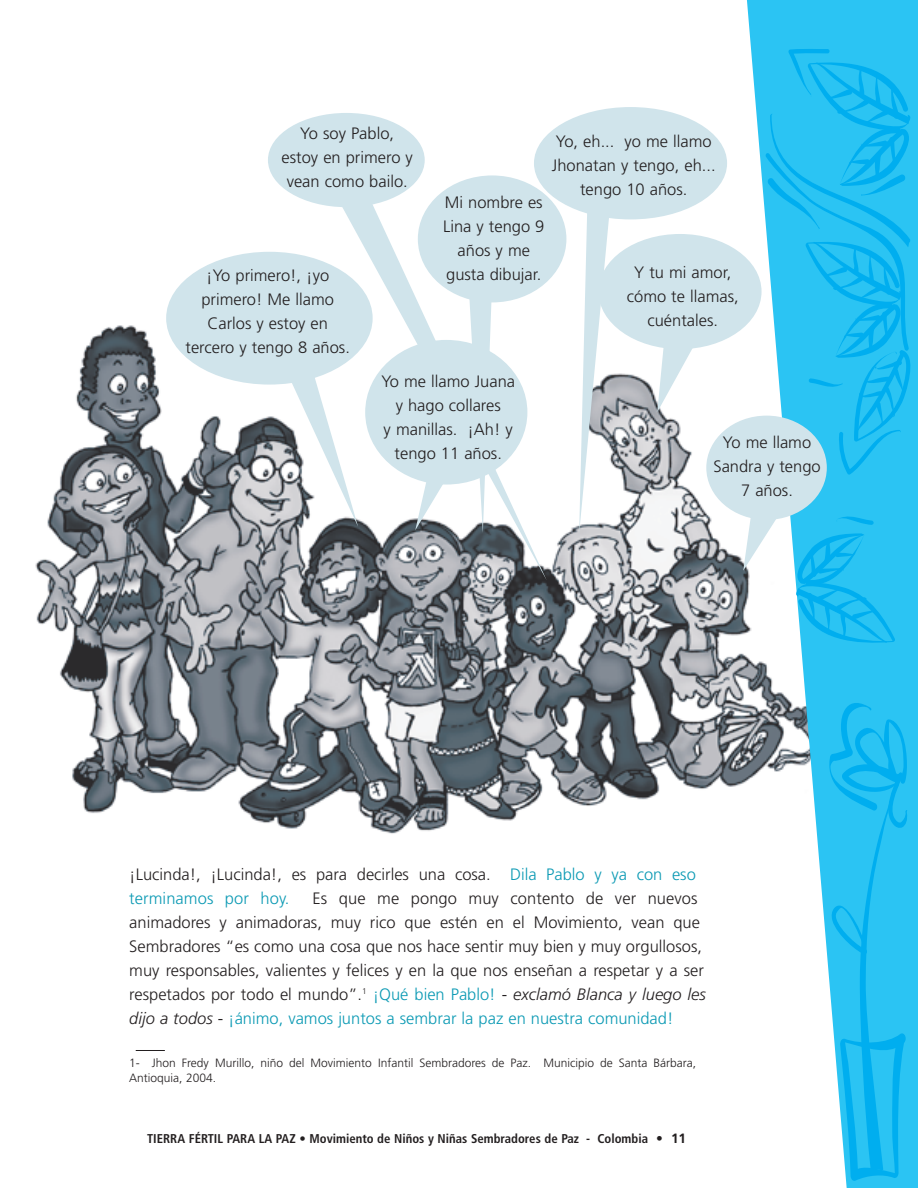
<style>
.page{position:relative;width:918px;height:1188px;background:#fff}
.page>*{position:absolute;margin:0;border:0;box-sizing:border-box;transform-origin:0 0}
.t1{font:300 16.5px/24px "Frutiger";color:#231f20;text-align:center}
.t2{font:700 condensed 12.75px "Frutiger";color:#231f20}
.t3{font:300 12px/15px "Frutiger";color:#231f20}
.s1{color:#0c9ab4}
.s2{font-style:italic}
.s3{font-stretch:normal;font-size:13.5px}
</style>
<div class="page">
<img style="left:35px;top:325px;width:710px;height:509px">
<svg style="left:745px;top:0;width:173px;height:1188px"></svg>
<svg style="left:796px;top:533px;width:99px;height:111px;background:#22bef2"></svg>
<svg style="left:836px;top:515px;width:38px;height:10px"></svg>
<svg style="left:829px;top:699px;width:80px;height:482px;background:#2cc2f2"></svg>
<svg style="left:765px;top:49px;width:149px;height:426px;background:#28c1f2"></svg>
<svg style="left:136px;top:1050px;width:29px;height:1px"></svg>
<div style="left:418px;top:175px;width:148px;height:127px;background:#d0e4eb;border-radius:50%"></div>
<div style="left:268px;top:113px;width:157px;height:94px;background:#d0e4eb;border-radius:50%"></div>
<div style="left:534px;top:107px;width:193px;height:112px;background:#d0e4eb;border-radius:50%"></div>
<div style="left:598px;top:234px;width:164px;height:115px;background:#d0e4eb;border-radius:50%"></div>
<div style="left:706px;top:416px;width:121px;height:104px;background:#d0e4eb;border-radius:50%"></div>
<svg style="left:339px;top:196px;width:208px;height:384px"></svg>
<svg style="left:469px;top:293px;width:23px;height:240px"></svg>
<div style="left:166px;top:252px;width:207px;height:133px;background:#d0e4eb;border-radius:50%"></div>
<svg style="left:657px;top:347px;width:40px;height:65px"></svg>
<svg style="left:743px;top:516px;width:35px;height:55px"></svg>
<svg style="left:579px;top:211px;width:31px;height:323px"></svg>
<div style="left:365px;top:340px;width:162px;height:145px;background:#d0e4eb;border-radius:50%"></div>
<svg style="left:289px;top:367px;width:69px;height:160px"></svg>
<p class="t1" style="left:282px;top:122px;width:133px">Yo soy Pablo, estoy en primero y vean como bailo.</p>
<p class="t1" style="left:552px;top:131px;width:165px">Yo, eh... yo me llamo<br>Jhonatan y tengo, eh... tengo 10 años.</p>
<p class="t1" style="left:443px;top:191px;width:103px">Mi nombre es<br>Lina y tengo 9 años y me gusta dibujar.</p>
<p class="t1" style="left:627px;top:262px;width:113px">Y tu mi amor, cómo te llamas, cuéntales.</p>
<p class="t1" style="left:186px;top:265px;width:166px">¡Yo primero!, ¡yo primero! Me llamo<br>Carlos y estoy en tercero y tengo 8 años.</p>
<p class="t1" style="left:381px;top:371px;width:135px">Yo me llamo Juana y hago collares<br>y manillas. ¡Ah! y tengo 11 años.</p>
<p class="t1" style="left:713px;top:431px;width:109px">Yo me llamo<br>Sandra y tengo<br>7 años.</p>
<p class="t1" style="left:129px;top:863px;width:568px;text-align:left">¡Lucinda!, ¡Lucinda!, es para decirles una cosa. <span class="s1">Dila Pablo y ya con eso terminamos por hoy.</span></p>
<p class="t1" style="left:129px;top:887px;width:578px;text-align:left;text-indent:183px">Es que me pongo muy contento de ver nuevos animadores y animadoras, muy rico que estén en el Movimiento, vean que Sembradores “es como una cosa que nos hace sentir muy bien y muy orgullosos, muy responsables, valientes y felices y en la que nos enseñan a respetar y a ser respetados por todo el mundo”.<sup>1</sup> <span class="s1">¡Qué bien Pablo!</span> - <span class="s2">exclamó Blanca y luego les dijo a todos</span> - <span class="s1">¡ánimo, vamos juntos a sembrar la paz en nuestra comunidad!</span></p>
<p class="t3" style="left:129px;top:1056px;width:569px">1- Jhon Fredy Murillo, niño del Movimiento Infantil Sembradores de Paz. Municipio de Santa Bárbara,<br>Antioquia, 2004.</p>
<p class="t2" style="left:147px;top:1134px;width:541px">TIERRA FÉRTIL PARA LA PAZ • Movimiento de Niños y Niñas Sembradores de Paz - Colombia <span class="s3">• 11</span></p>
</div>
